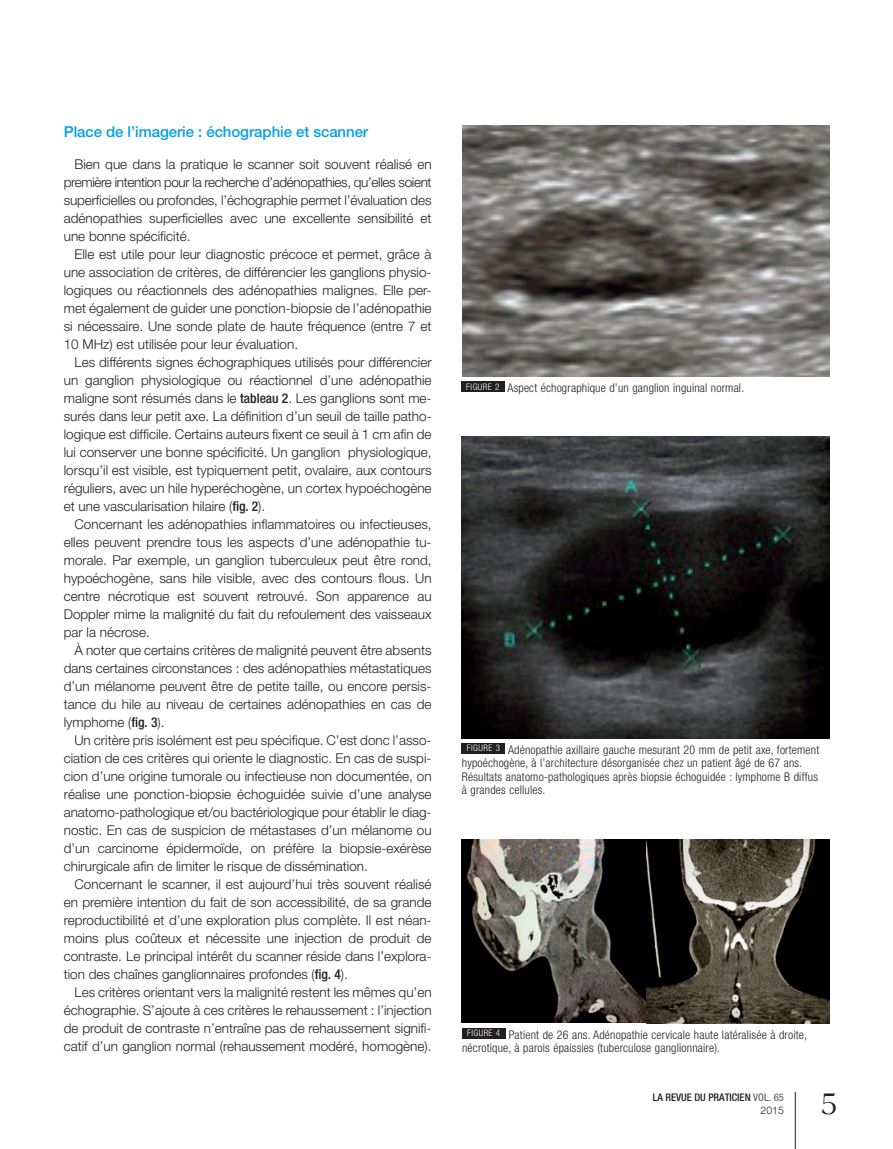
<style>
.page{position:relative;width:893px;height:1149px;background:#fff}
.page>*{position:absolute;margin:0;border:0;box-sizing:border-box;transform-origin:0 0}
.t1{font:33.3px "Americana";color:#231f20;scale:.72 1}
.t2{font:500 15px "Helvetica Neue";letter-spacing:-.005em;color:#00a1e3}
.t3{font:300 13.5px/18px "Helvetica Neue";color:#231f20;text-align:justify}
.t4{font:300 condensed 12px/13.5px "Helvetica Neue";letter-spacing:.015em;color:#231f20}
.t5{font:500 condensed 10.5px/13.5px "Helvetica Neue";color:#231f20;text-align:right}
.s1{font-weight:500;font-stretch:condensed}
.s2{color:#6c6d70}
.s3{font-weight:300;font-stretch:normal}
</style>
<div class="page">
<hr style="left:795px;top:1091px;width:1px;height:57px;background:#231f20">
<img style="left:462px;top:125px;width:367px;height:251px">
<div style="left:461px;top:381px;width:43px;height:11px;background:#231f20"></div>
<img style="left:462px;top:436px;width:368px;height:302px">
<div style="left:462px;top:743px;width:43px;height:10px;background:#231f20"></div>
<img style="left:462px;top:839px;width:368px;height:183px">
<div style="left:462px;top:1027px;width:43px;height:11px;background:#231f20"></div>
<p class="t2" style="left:64px;top:123px;width:306px">Place de l’imagerie : échographie et scanner</p>
<p class="t3" style="left:64px;top:155px;width:369px;text-indent:11px">Bien que dans la pratique le scanner soit souvent réalisé en première intention pour la recherche d’adénopathies, qu’elles soient superficielles ou profondes, l’échographie permet l’évaluation des adénopathies superficielles avec une excellente sensibilité et une bonne spécificité.</p>
<p class="t3" style="left:64px;top:245px;width:369px;text-indent:11px">Elle est utile pour leur diagnostic précoce et permet, grâce à une association de critères, de différencier les ganglions physio&shy;logiques ou réactionnels des adénopathies malignes. Elle per&shy;met également de guider une ponction-biopsie de l’adénopathie si nécessaire. Une sonde plate de haute fréquence (entre 7 et 10 MHz) est utilisée pour leur évaluation.</p>
<p class="t3" style="left:64px;top:353px;width:369px;text-indent:11px">Les différents signes échographiques utilisés pour différencier un ganglion physiologique ou réactionnel d’une adénopathie maligne sont résumés dans le <span class="s1">tableau 2</span>. Les ganglions sont me&shy;surés dans leur petit axe. La définition d’un seuil de taille patho&shy;logique est difficile. Certains auteurs fixent ce seuil à 1 cm afin de lui conserver une bonne spécificité. Un ganglion physiologique, lorsqu’il est visible, est typiquement petit, ovalaire, aux contours réguliers, avec un hile hyperéchogène, un cortex hypoéchogène et une vascularisation hilaire (<span class="s1">fig. 2</span>).</p>
<p class="t3" style="left:64px;top:515px;width:369px;text-indent:11px">Concernant les adénopathies inflammatoires ou infectieuses, elles peuvent prendre tous les aspects d’une adénopathie tu&shy;morale. Par exemple, un ganglion tuberculeux peut être rond, hypoéchogène, sans hile visible, avec des contours flous. Un centre nécrotique est souvent retrouvé. Son apparence au Doppler mime la malignité du fait du refoulement des vaisseaux par la nécrose.</p>
<p class="t3" style="left:64px;top:641px;width:369px;text-indent:11px">À noter que certains critères de malignité peuvent être absents dans certaines circonstances : des adénopathies métastatiques d’un mélanome peuvent être de petite taille, ou encore persis&shy;tance du hile au niveau de certaines adénopathies en cas de lymphome (<span class="s1">fig. 3</span>).</p>
<p class="t3" style="left:64px;top:731px;width:369px;text-indent:11px">Un critère pris isolément est peu spécifique. C’est donc l’asso&shy;ciation de ces critères qui oriente le diagnostic. En cas de suspi&shy;cion d’une origine tumorale ou infectieuse non documentée, on réalise une ponction-biopsie échoguidée suivie d’une analyse anatomo-pathologique et/ou bactériologique pour établir le diag&shy;nostic. En cas de suspicion de métastases d’un mélanome ou d’un carcinome épidermoïde, on préfère la biopsie-exérèse chirurgicale afin de limiter le risque de dissémination.</p>
<p class="t3" style="left:64px;top:875px;width:369px;text-indent:11px">Concernant le scanner, il est aujourd’hui très souvent réalisé en première intention du fait de son accessibilité, de sa grande reproductibilité et d’une exploration plus complète. Il est néan&shy;moins plus coûteux et nécessite une injection de produit de contraste. Le principal intérêt du scanner réside dans l’explora&shy;tion des chaînes ganglionnaires profondes (<span class="s1">fig. 4</span>).</p>
<p class="t3" style="left:64px;top:983px;width:369px;text-indent:11px">Les critères orientant vers la malignité restent les mêmes qu’en échographie. S’ajoute à ces critères le rehaussement : l’injection de produit de contraste n’entraîne pas de rehaussement signifi&shy;catif d’un ganglion normal (rehaussement modéré, homogène).</p>
<p class="t4" style="left:466px;top:380px;width:279px"><sup>FIGURE</sup> <sup>2</sup> Aspect échographique d’un ganglion inguinal normal.</p>
<p class="t4" style="left:462px;top:742px;width:359px;text-indent:5px"><sup>FIGURE</sup> <sup>3</sup> Adénopathie axillaire gauche mesurant 20 mm de petit axe, fortement hypoéchogène, à l’architecture désorganisée chez un patient âgé de 67 ans.<br>Résultats anatomo-pathologiques après biopsie échoguidée : lymphome B diffus à grandes cellules.</p>
<p class="t4" style="left:462px;top:1027px;width:346px;text-indent:5px"><sup>FIGURE</sup> <sup>4</sup> Patient de 26 ans. Adénopathie cervicale haute latéralisée à droite, nécrotique, à parois épaissies (tuberculose ganglionnaire).</p>
<p class="t5" style="left:653px;top:1089px;width:133px">LA REVUE DU PRATICIEN <span class="s2">VOL. 65<br></span><span class="s3">2015</span></p>
<h1 class="t1" style="left:821px;top:1084px;width:23px">5</h1>
</div>
